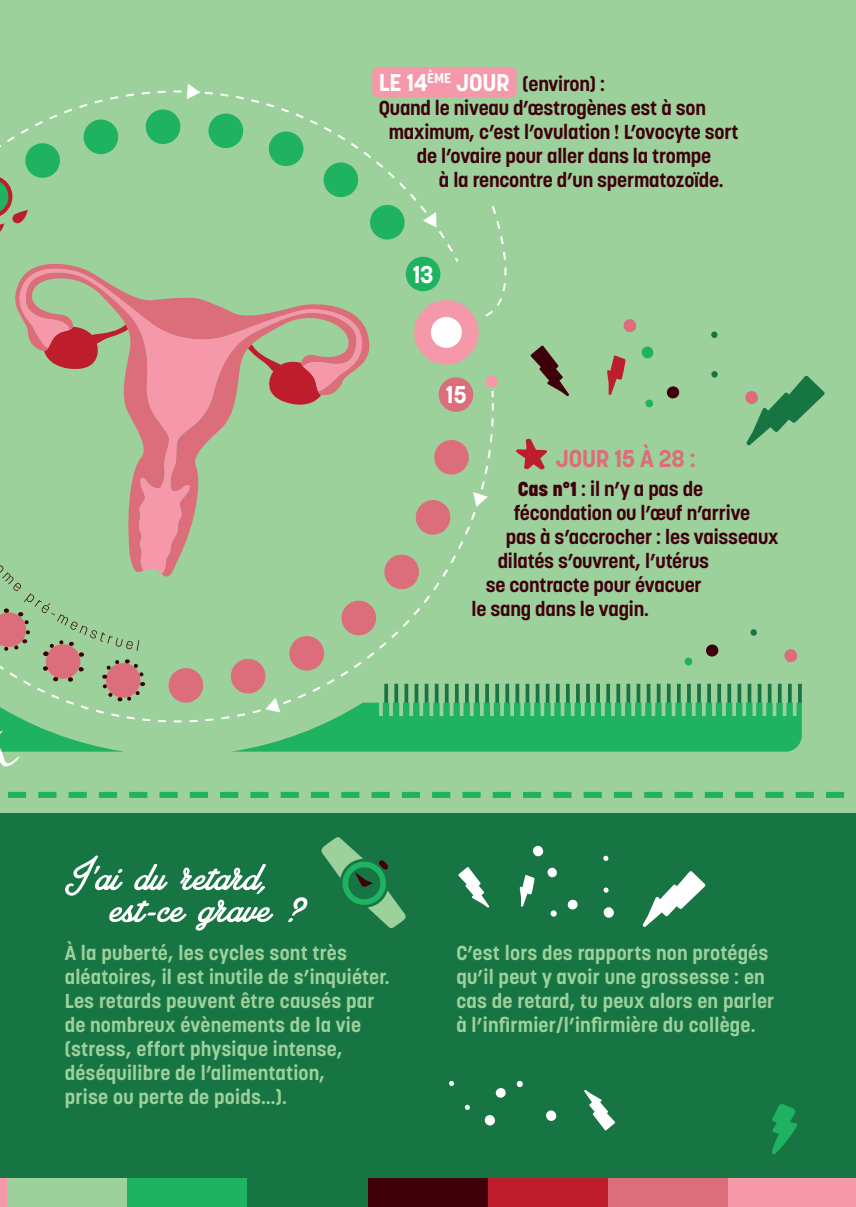
<style>
.page{position:relative;width:856px;height:1207px;background:#fff}
.page>*{position:absolute;margin:0;border:0;box-sizing:border-box;transform-origin:0 0}
.t1{font:50px "Amplify";color:#fff}
.t2{font:700 24px "Korolev";letter-spacing:-.01em;color:#dc6d7a}
.t3{font:700 24px "Korolev";color:#fff}
.t4{font:700 20px/24px "Korolev";letter-spacing:.01em;color:#9cd19c}
.t5{font:700 20px "Korolev";letter-spacing:-.01em;color:#3f000c}
.s1{font-size:24px;color:#fff}
.s2{font-weight:800}
</style>
<div class="page">
<div style="left:0;top:0;width:855px;height:1207px;background:#9cd19c"></div>
<div style="left:0;top:813px;width:855px;height:394px;background:#177443"></div>
<div style="left:372px;top:67px;width:144px;height:30px;background:#f598aa;border-radius:6px"></div>
<svg style="left:126px;top:399px;width:368px;height:324px"></svg>
<svg style="left:0;top:89px;width:460px;height:319px"></svg>
<svg style="left:772px;top:1104px;width:25px;height:51px"></svg>
<svg style="left:321px;top:837px;width:85px;height:91px"></svg>
<svg style="left:8px;top:792px;width:837px;height:6px"></svg>
<div style="left:0;top:1178px;width:8px;height:29px;background:#f598aa"></div>
<div style="left:8px;top:1178px;width:120px;height:29px;background:#9cd19c"></div>
<div style="left:128px;top:1178px;width:120px;height:29px;background:#1eb261"></div>
<div style="left:368px;top:1178px;width:119px;height:29px;background:#3f000c"></div>
<div style="left:487px;top:1178px;width:120px;height:29px;background:#be1d2c"></div>
<div style="left:607px;top:1178px;width:120px;height:29px;background:#dc6d7a"></div>
<div style="left:727px;top:1178px;width:128px;height:29px;background:#f598aa"></div>
<svg style="left:187px;top:84px;width:13px;height:15px"></svg>
<svg style="left:473px;top:492px;width:14px;height:15px"></svg>
<svg style="left:0;top:524px;width:172px;height:243px"></svg>
<svg style="left:368px;top:203px;width:201px;height:196px"></svg>
<svg style="left:607px;top:355px;width:18px;height:40px"></svg>
<svg style="left:645px;top:399px;width:9px;height:9px"></svg>
<svg style="left:641px;top:346px;width:13px;height:13px"></svg>
<svg style="left:666px;top:386px;width:12px;height:12px"></svg>
<svg style="left:711px;top:371px;width:7px;height:7px"></svg>
<svg style="left:711px;top:331px;width:7px;height:7px"></svg>
<svg style="left:745px;top:375px;width:79px;height:71px"></svg>
<svg style="left:623px;top:319px;width:14px;height:14px"></svg>
<svg style="left:642px;top:871px;width:63px;height:56px"></svg>
<svg style="left:458px;top:867px;width:31px;height:41px"></svg>
<svg style="left:519px;top:875px;width:15px;height:32px"></svg>
<svg style="left:550px;top:910px;width:7px;height:7px"></svg>
<svg style="left:547px;top:867px;width:10px;height:11px"></svg>
<svg style="left:567px;top:899px;width:10px;height:10px"></svg>
<svg style="left:603px;top:887px;width:6px;height:6px"></svg>
<svg style="left:603px;top:855px;width:6px;height:6px"></svg>
<svg style="left:603px;top:907px;width:11px;height:11px"></svg>
<svg style="left:533px;top:845px;width:11px;height:12px"></svg>
<svg style="left:584px;top:1090px;width:31px;height:40px"></svg>
<svg style="left:516px;top:1080px;width:7px;height:8px"></svg>
<svg style="left:495px;top:1088px;width:10px;height:9px"></svg>
<svg style="left:464px;top:1104px;width:6px;height:6px"></svg>
<svg style="left:449px;top:1080px;width:6px;height:6px"></svg>
<svg style="left:484px;top:1115px;width:11px;height:11px"></svg>
<svg style="left:546px;top:1110px;width:11px;height:11px"></svg>
<svg style="left:516px;top:438px;width:31px;height:32px"></svg>
<svg style="left:229px;top:598px;width:572px;height:153px"></svg>
<hr style="left:379px;top:696px;width:3px;height:20px;background:#9cd19c">
<hr style="left:389px;top:696px;width:3px;height:20px;background:#9cd19c">
<svg style="left:399px;top:696px;width:4px;height:20px"></svg>
<svg style="left:409px;top:696px;width:4px;height:20px"></svg>
<svg style="left:419px;top:696px;width:4px;height:20px"></svg>
<svg style="left:429px;top:696px;width:4px;height:20px"></svg>
<svg style="left:439px;top:696px;width:4px;height:20px"></svg>
<svg style="left:449px;top:696px;width:4px;height:20px"></svg>
<svg style="left:459px;top:696px;width:4px;height:20px"></svg>
<svg style="left:469px;top:696px;width:4px;height:20px"></svg>
<svg style="left:479px;top:696px;width:4px;height:20px"></svg>
<hr style="left:490px;top:696px;width:3px;height:20px;background:#9cd19c">
<hr style="left:500px;top:696px;width:3px;height:20px;background:#9cd19c">
<hr style="left:510px;top:696px;width:3px;height:20px;background:#9cd19c">
<hr style="left:520px;top:696px;width:3px;height:20px;background:#9cd19c">
<svg style="left:530px;top:696px;width:4px;height:20px"></svg>
<svg style="left:540px;top:696px;width:4px;height:20px"></svg>
<svg style="left:550px;top:696px;width:4px;height:20px"></svg>
<svg style="left:560px;top:696px;width:4px;height:20px"></svg>
<svg style="left:570px;top:696px;width:4px;height:20px"></svg>
<svg style="left:580px;top:696px;width:4px;height:20px"></svg>
<svg style="left:590px;top:696px;width:4px;height:20px"></svg>
<svg style="left:600px;top:696px;width:4px;height:20px"></svg>
<svg style="left:610px;top:696px;width:4px;height:20px"></svg>
<hr style="left:621px;top:696px;width:3px;height:20px;background:#9cd19c">
<hr style="left:631px;top:696px;width:3px;height:20px;background:#9cd19c">
<hr style="left:641px;top:696px;width:3px;height:20px;background:#9cd19c">
<svg style="left:651px;top:696px;width:4px;height:20px"></svg>
<svg style="left:661px;top:696px;width:4px;height:20px"></svg>
<svg style="left:671px;top:696px;width:4px;height:20px"></svg>
<svg style="left:681px;top:696px;width:4px;height:20px"></svg>
<svg style="left:691px;top:696px;width:4px;height:20px"></svg>
<svg style="left:701px;top:696px;width:4px;height:20px"></svg>
<svg style="left:711px;top:696px;width:4px;height:20px"></svg>
<svg style="left:721px;top:696px;width:4px;height:20px"></svg>
<svg style="left:731px;top:696px;width:4px;height:20px"></svg>
<hr style="left:742px;top:696px;width:3px;height:20px;background:#9cd19c">
<hr style="left:752px;top:696px;width:3px;height:20px;background:#9cd19c">
<hr style="left:762px;top:696px;width:3px;height:20px;background:#9cd19c">
<hr style="left:772px;top:696px;width:3px;height:20px;background:#9cd19c">
<svg style="left:782px;top:696px;width:4px;height:20px"></svg>
<svg style="left:792px;top:696px;width:4px;height:20px"></svg>
<p class="t5" style="left:378px;top:71px;width:228px"><span class="s1">LE 14</span><sup>ÈME</sup> <span class="s1">JOUR</span> (environ) :</p>
<p class="t5" style="left:378px;top:95px;width:328px">Quand le niveau d’œstrogènes est à son</p>
<p class="t5" style="left:388px;top:119px;width:351px">maximum, c’est l’ovulation ! L’ovocyte sort</p>
<p class="t5" style="left:416px;top:143px;width:295px">de l’ovaire pour aller dans la trompe</p>
<p class="t5" style="left:438px;top:167px;width:286px">à la rencontre d’un spermatozoïde.</p>
<h1 class="t1" style="left:65px;top:847px;width:203px">J’ai du retard,</h1>
<h1 class="t1" style="left:110px;top:879px;width:192px">est-ce grave ?</h1>
<p class="t3" style="left:412px;top:259px;width:22px">13</p>
<p class="t3" style="left:445px;top:380px;width:22px">15</p>
<p class="t2" style="left:555px;top:443px;width:141px">JOUR 15 À 28 :</p>
<p class="t5" style="left:517px;top:476px;width:187px"><span class="s2">Cas n°1</span> : il n’y a pas de</p>
<p class="t5" style="left:513px;top:500px;width:238px">fécondation ou l’œuf n’arrive</p>
<p class="t5" style="left:505px;top:524px;width:274px">pas à s’accrocher : les vaisseaux</p>
<p class="t5" style="left:497px;top:548px;width:213px">dilatés s’ouvrent, l’utérus</p>
<p class="t5" style="left:485px;top:572px;width:217px">se contracte pour évacuer</p>
<p class="t5" style="left:471px;top:596px;width:179px">le sang dans le vagin.</p>
<p class="t4" style="left:65px;top:941px;width:326px">À la puberté, les cycles sont très aléatoires, il est inutile de s’inquiéter.<br>Les retards peuvent être causés par de nombreux évènements de la vie (stress, effort physique intense, déséquilibre de l’alimentation,<br>prise ou perte de poids…).</p>
<p class="t4" style="left:456px;top:941px;width:319px">C’est lors des rapports non protégés qu’il peut y avoir une grossesse : en cas de retard, tu peux alors en parler à l’infirmier/l’infirmière du collège.</p>
</div>
